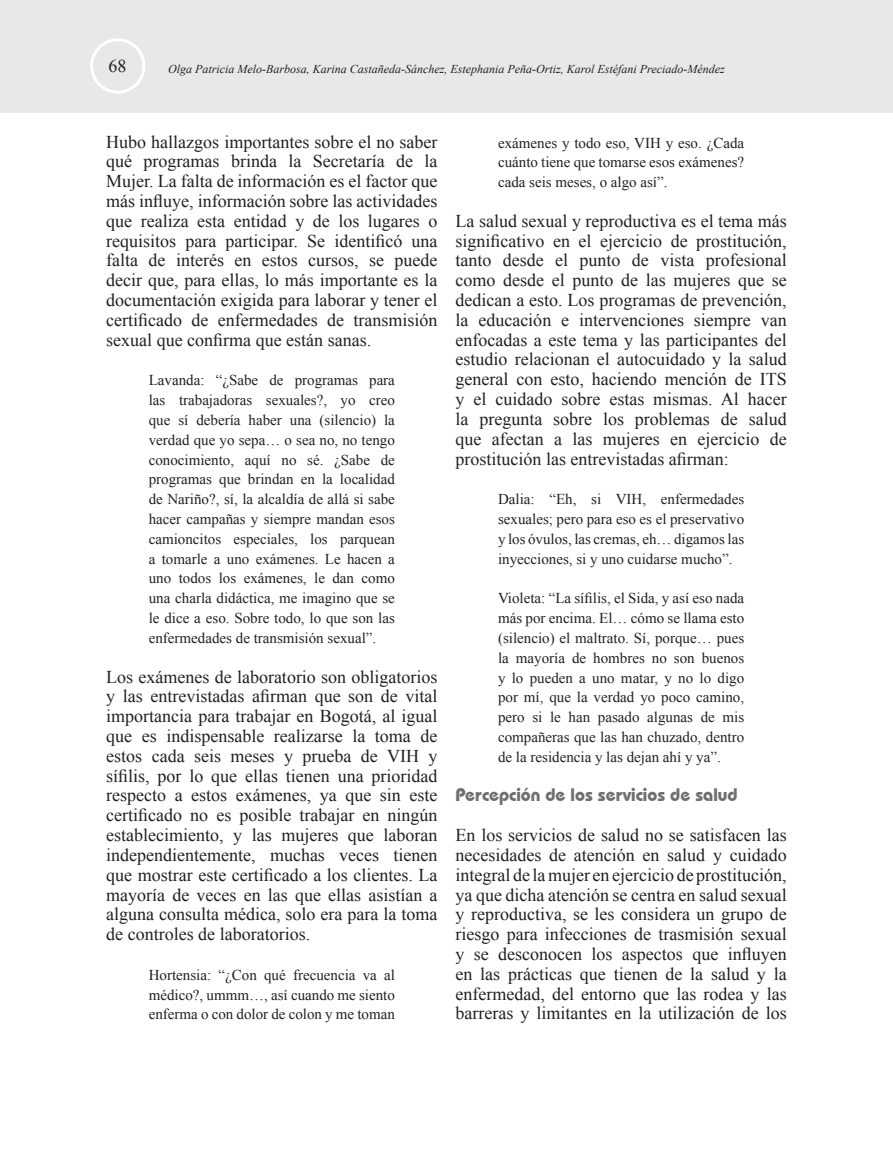
<style>
.page{position:relative;width:893px;height:1149px;background:#fff}
.page>*{position:absolute;margin:0;border:0;box-sizing:border-box;transform-origin:0 0}
.Normal_HPS{font:18px/19.8px "Times New Roman";color:#231f20;text-align:justify}
.Subtítulos{font:700 18px "Bauhaus IT Cby BT";color:#6d6f71}
.Sangría_HPS{font:15px/19.8px "Times New Roman";color:#231f20;text-align:justify}
.t1{font:italic 12px "Times New Roman";color:#231f20}
</style>
<div class="page">
<div style="left:0;top:0;width:893px;height:113px;background:#e7e8e8"></div>
<div style="left:90px;top:38px;width:55px;height:56px;border:3px solid #fff;border-radius:50%"></div>
<p class="Normal_HPS" style="left:109px;top:56px;width:19px">68</p>
<p class="t1" style="left:168px;top:61px;width:558px">Olga Patricia Melo-Barbosa, Karina Castañeda-Sánchez, Estephania Peña-Ortiz, Karol Estéfani Preciado-Méndez</p>
<p class="Normal_HPS" style="left:106px;top:131px;width:333px">Hubo hallazgos importantes sobre el no saber qué programas brinda la Secretaría de la Mujer. La falta de información es el factor que más influye, información sobre las actividades que realiza esta entidad y de los lugares o requisitos para participar. Se identificó una falta de interés en estos cursos, se puede decir que, para ellas, lo más importante es la documentación exigida para laborar y tener el certificado de enfermedades de transmisión sexual que confirma que están sanas.</p>
<p class="Sangría_HPS" style="left:149px;top:370px;width:248px">Lavanda: “¿Sabe de programas para las trabajadoras sexuales?, yo creo que sí debería haber una (silencio) la verdad que yo sepa… o sea no, no tengo conocimiento, aquí no sé. ¿Sabe de programas que brindan en la localidad de Nariño?, sí, la alcaldía de allá si sabe hacer campañas y siempre mandan esos camioncitos especiales, los parquean a tomarle a uno exámenes. Le hacen a uno todos los exámenes, le dan como una charla didáctica, me imagino que se le dice a eso. Sobre todo, lo que son las enfermedades de transmisión sexual”.</p>
<p class="Normal_HPS" style="left:106px;top:666px;width:333px">Los exámenes de laboratorio son obligatorios y las entrevistadas afirman que son de vital importancia para trabajar en Bogotá, al igual que es indispensable realizarse la toma de estos cada seis meses y prueba de VIH y sífilis, por lo que ellas tienen una prioridad respecto a estos exámenes, ya que sin este certificado no es posible trabajar en ningún establecimiento, y las mujeres que laboran independientemente, muchas veces tienen que mostrar este certificado a los clientes. La mayoría de veces en las que ellas asistían a alguna consulta médica, solo era para la toma de controles de laboratorios.</p>
<p class="Sangría_HPS" style="left:149px;top:964px;width:248px">Hortensia: “¿Con qué frecuencia va al médico?, ummm…, así cuando me siento enferma o con dolor de colon y me toman</p>
<p class="Sangría_HPS" style="left:498px;top:132px;width:248px">exámenes y todo eso, VIH y eso. ¿Cada cuánto tiene que tomarse esos exámenes? cada seis meses, o algo así”.</p>
<p class="Normal_HPS" style="left:455px;top:210px;width:333px">La salud sexual y reproductiva es el tema más significativo en el ejercicio de prostitución, tanto desde el punto de vista profesional como desde el punto de las mujeres que se dedican a esto. Los programas de prevención, la educación e intervenciones siempre van enfocadas a este tema y las participantes del estudio relacionan el autocuidado y la salud general con esto, haciendo mención de ITS y el cuidado sobre estas mismas. Al hacer la pregunta sobre los problemas de salud que afectan a las mujeres en ejercicio de prostitución las entrevistadas afirman:</p>
<p class="Sangría_HPS" style="left:498px;top:489px;width:248px">Dalia: “Eh, si VIH, enfermedades sexuales; pero para eso es el preservativo y los óvulos, las cremas, eh… digamos las inyecciones, si y uno cuidarse mucho”.</p>
<p class="Sangría_HPS" style="left:498px;top:588px;width:248px">Violeta: “La sífilis, el Sida, y así eso nada más por encima. El… cómo se llama esto (silencio) el maltrato. Sí, porque… pues la mayoría de hombres no son buenos y lo pueden a uno matar, y no lo digo por mí, que la verdad yo poco camino, pero si le han pasado algunas de mis compañeras que las han chuzado, dentro de la residencia y las dejan ahí y ya”.</p>
<p class="Subtítulos" style="left:455px;top:783px;width:284px">Percepción de los servicios de salud</p>
<p class="Normal_HPS" style="left:455px;top:824px;width:333px">En los servicios de salud no se satisfacen las necesidades de atención en salud y cuidado integral de la mujer en ejercicio de prostitución, ya que dicha atención se centra en salud sexual y reproductiva, se les considera un grupo de riesgo para infecciones de trasmisión sexual y se desconocen los aspectos que influyen en las prácticas que tienen de la salud y la enfermedad, del entorno que las rodea y las barreras y limitantes en la utilización de los</p>
</div>
